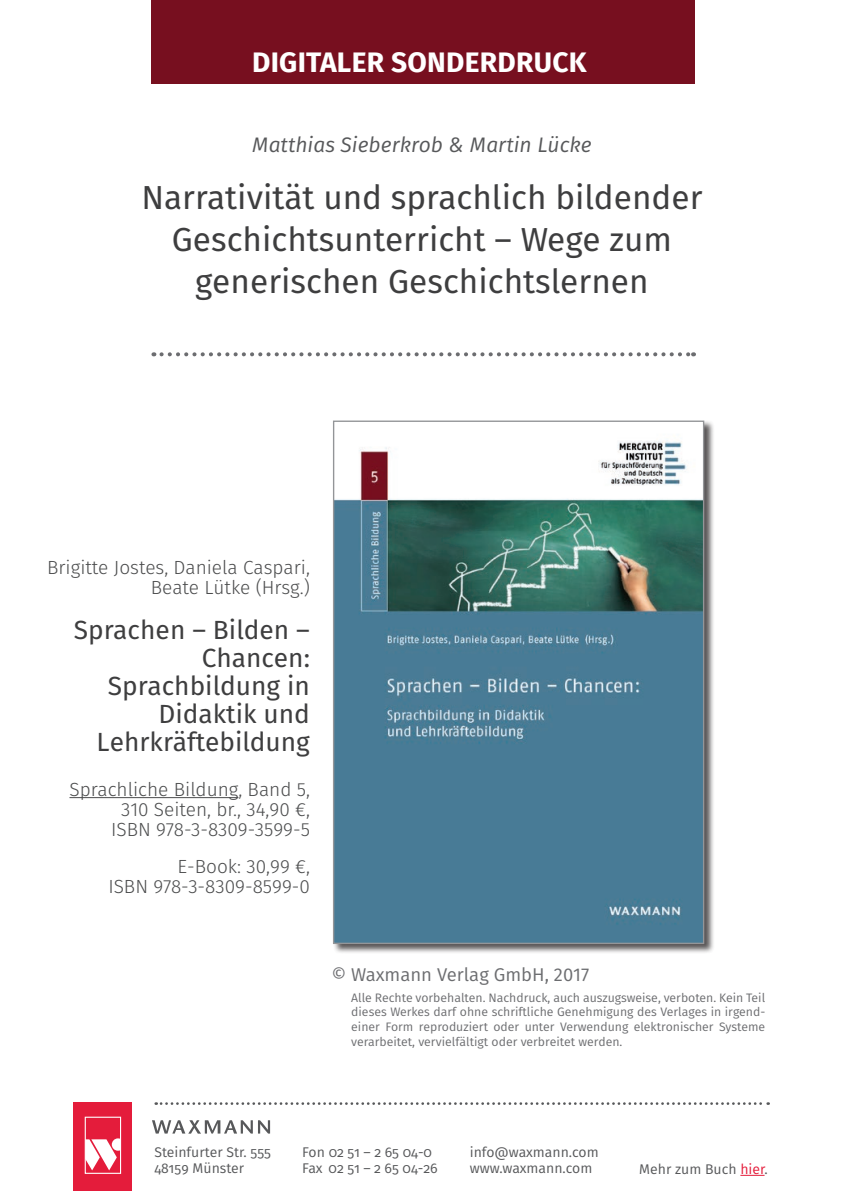
<style>
.page{position:relative;width:844px;height:1191px;background:#fff}
.page>*{position:absolute;margin:0;border:0;box-sizing:border-box;transform-origin:0 0}
.t1{font:33.25px/42px "Fira Sans";color:#3e3e3f;text-align:center}
.t2{font:700 28.18px "Fira Sans";letter-spacing:.01em;color:#fff}
.t3{font:26.25px/28px "Fira Sans";color:#3e3e3f;text-align:right}
.t4{font:italic 21px "Fira Sans";color:#57585a}
.t5{font:300 19.07px/20.1px "Fira Sans";color:#4b4c4d;text-align:right}
.t6{font:18.55px "Fira Sans";color:#6c6d70}
.t7{font:14px/15.8px "Fira Sans";color:#57585a}
.t8{font:12.25px/14.7px "Fira Sans";color:#6c6d70;text-align:justify}
.s1{color:#e41c3b}
</style>
<div class="page">
<div style="left:332px;top:420px;width:382px;height:534px;background:#231f20;opacity:.75"></div>
<img style="left:335px;top:422px;width:367px;height:520px">
<svg style="left:740px;top:1175px;width:24px;height:1px"></svg>
<div style="left:74px;top:1102px;width:58px;height:89px;background:#e41c3b"></div>
<svg style="left:156px;top:1102px;width:612px;height:2px"></svg>
<svg style="left:152px;top:1120px;width:118px;height:13px"></svg>
<div style="left:85px;top:1116px;width:36px;height:57px;border:1px solid #fff"></div>
<svg style="left:85px;top:1138px;width:36px;height:32px"></svg>
<svg style="left:161px;top:352px;width:532px;height:4px"></svg>
<hr style="left:69px;top:797px;width:169px;height:1px;background:#4b4c4d">
<div style="left:151px;top:0;width:543px;height:84px;background:#770f1f"></div>
<h2 class="t2" style="left:252px;top:39px;width:336px">DIGITALER SONDERDRUCK</h2>
<h3 class="t4" style="left:252px;top:129px;width:341px">Matthias Sieberkrob &amp; Martin Lücke</h3>
<h1 class="t1" style="left:141px;top:175px;width:562px">Narrativität und sprachlich bildender<br>Geschichtsunterricht – Wege zum generischen Geschichtslernen</h1>
<h3 class="t5" style="left:47px;top:557px;width:264px">Brigitte Jostes, Daniela Caspari,<br>Beate Lütke (Hrsg.)</h3>
<h3 class="t3" style="left:74px;top:615px;width:238px">Sprachen – Bilden –<br>Chancen:<br>Sprachbildung in<br>Didaktik und<br>Lehrkräftebildung</h3>
<h3 class="t5" style="left:69px;top:779px;width:242px">Sprachliche Bildung, Band 5,<br>310 Seiten, br., 34,90 €,<br>ISBN 978-3-8309-3599-5</h3>
<h3 class="t5" style="left:108px;top:856px;width:203px">E-Book: 30,99 €,<br>ISBN 978-3-8309-8599-0</h3>
<h3 class="t6" style="left:331px;top:960px;width:259px">© Waxmann Verlag GmbH, 2017</h3>
<p class="t8" style="left:351px;top:989px;width:415px">Alle Rechte vorbehalten. Nachdruck, auch auszugsweise, verboten. Kein Teil dieses Werkes darf ohne schriftliche Genehmigung des Verlages in irgend&shy;einer Form reproduziert oder unter Verwendung elektronischer Systeme verarbeitet, vervielfältigt oder verbreitet werden.</p>
<p class="t7" style="left:154px;top:1144px;width:118px">Steinfurter Str. 555<br>48159 Münster</p>
<p class="t7" style="left:302px;top:1144px;width:137px">Fon 02 51 – 2 65 04-0<br>Fax 02 51 – 2 65 04-26</p>
<p class="t7" style="left:469px;top:1144px;width:130px">info@waxmann.com www.waxmann.com</p>
<p class="t7" style="left:639px;top:1160px;width:130px">Mehr zum Buch <span class="s1">hier</span>.</p>
</div>
